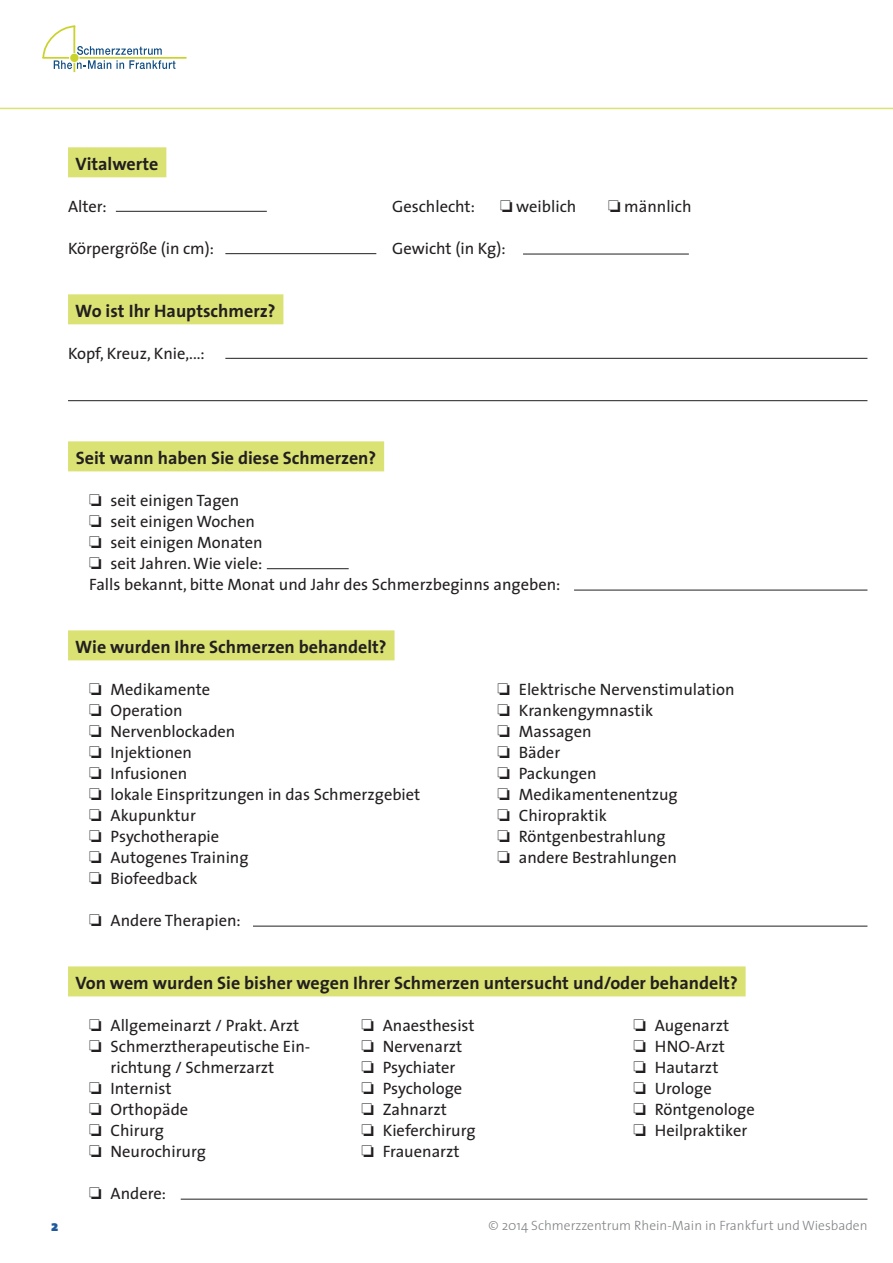
<style>
.page{position:relative;width:893px;height:1263px;background:#fff}
.page>*{position:absolute;margin:0;border:0;box-sizing:border-box;transform-origin:0 0}
.t1{font:700 18px "The Sans";color:#231f20}
.t2{font:16.5px/21px "The Sans";color:#231f20}
.t3{font:900 15px "The Sans";color:#1e599b}
.t4{font:300 13.5px "The Sans";color:#808285}
</style>
<div class="page">
<hr style="left:79px;top:57px;width:108px;height:2px;background:#cad22c">
<svg style="left:43px;top:26px;width:132px;height:46px"></svg>
<hr style="left:0;top:108px;width:893px;height:1px;background:#dae274">
<div style="left:68px;top:147px;width:98px;height:30px;background:#dae274"></div>
<div style="left:68px;top:294px;width:215px;height:30px;background:#dae274"></div>
<div style="left:68px;top:441px;width:316px;height:30px;background:#dae274"></div>
<div style="left:68px;top:630px;width:327px;height:30px;background:#dae274"></div>
<div style="left:68px;top:966px;width:678px;height:30px;background:#dae274"></div>
<hr style="left:116px;top:211px;width:151px;height:1px;background:#231f20">
<hr style="left:225px;top:253px;width:151px;height:1px;background:#231f20">
<hr style="left:523px;top:254px;width:166px;height:1px;background:#231f20">
<hr style="left:225px;top:358px;width:642px;height:1px;background:#231f20">
<hr style="left:68px;top:400px;width:799px;height:1px;background:#231f20">
<hr style="left:574px;top:590px;width:293px;height:1px;background:#231f20">
<hr style="left:253px;top:926px;width:614px;height:1px;background:#231f20">
<hr style="left:181px;top:1199px;width:686px;height:1px;background:#231f20">
<hr style="left:267px;top:568px;width:82px;height:1px;background:#231f20">
<p class="t1" style="left:76px;top:149px;width:84px">Vitalwerte</p>
<p class="t2" style="left:68px;top:195px;width:40px">Alter:</p>
<p class="t2" style="left:392px;top:195px;width:84px">Geschlecht:</p>
<p class="t2" style="left:500px;top:195px;width:78px">□ weiblich</p>
<p class="t2" style="left:608px;top:195px;width:85px">□ männlich</p>
<p class="t2" style="left:68px;top:237px;width:148px">Körpergröße (in cm):</p>
<p class="t2" style="left:392px;top:237px;width:115px">Gewicht (in Kg):</p>
<p class="t1" style="left:75px;top:296px;width:202px">Wo ist Ihr Hauptschmerz?</p>
<p class="t2" style="left:68px;top:342px;width:138px">Kopf, Kreuz, Knie,...:</p>
<p class="t1" style="left:76px;top:443px;width:302px">Seit wann haben Sie diese Schmerzen?</p>
<p class="t2" style="left:89px;top:489px;width:473px">❏ seit einigen Tagen<br>❏ seit einigen Wochen<br>❏ seit einigen Monaten<br>❏ seit Jahren. Wie viele:<br>Falls bekannt, bitte Monat und Jahr des Schmerzbeginns angeben:</p>
<p class="t1" style="left:75px;top:632px;width:313px">Wie wurden Ihre Schmerzen behandelt?</p>
<p class="t2" style="left:89px;top:678px;width:333px">❏ Medikamente<br>❏ Operation<br>❏ Nervenblockaden<br>❏ Injektionen<br>❏ Infusionen<br>❏ lokale Einspritzungen in das Schmerzgebiet ❏ Akupunktur<br>❏ Psychotherapie<br>❏ Autogenes Training<br>❏ Biofeedback</p>
<p class="t2" style="left:497px;top:678px;width:238px">❏ Elektrische Nervenstimulation ❏ Krankengymnastik<br>❏ Massagen<br>❏ Bäder<br>❏ Packungen<br>❏ Medikamentenentzug<br>❏ Chiropraktik<br>❏ Röntgenbestrahlung<br>❏ andere Bestrahlungen</p>
<p class="t2" style="left:89px;top:909px;width:153px">❏ Andere Therapien:</p>
<p class="t1" style="left:76px;top:968px;width:664px">Von wem wurden Sie bisher wegen Ihrer Schmerzen untersucht und/oder behandelt?</p>
<p class="t2" style="left:89px;top:1014px;width:212px">❏ Allgemeinarzt / Prakt. Arzt</p>
<p class="t2" style="left:89px;top:1035px;width:223px">❏ Schmerztherapeutische Ein-</p>
<p class="t2" style="left:111px;top:1056px;width:165px">richtung / Schmerzarzt</p>
<p class="t2" style="left:89px;top:1077px;width:84px">❏ Internist</p>
<p class="t2" style="left:89px;top:1098px;width:100px">❏ Orthopäde</p>
<p class="t2" style="left:89px;top:1119px;width:76px">❏ Chirurg</p>
<p class="t2" style="left:89px;top:1140px;width:118px">❏ Neurochirurg</p>
<p class="t2" style="left:361px;top:1014px;width:116px">❏ Anaesthesist ❏ Nervenarzt ❏ Psychiater<br>❏ Psychologe ❏ Zahnarzt<br>❏ Kieferchirurg ❏ Frauenarzt</p>
<p class="t2" style="left:634px;top:1014px;width:123px">❏ Augenarzt<br>❏ HNO-Arzt<br>❏ Hautarzt<br>❏ Urologe<br>❏ Röntgenologe ❏ Heilpraktiker</p>
<p class="t2" style="left:89px;top:1182px;width:78px">❏ Andere:</p>
<p class="t3" style="left:51px;top:1213px;width:9px">2</p>
<p class="t4" style="left:489px;top:1214px;width:380px">© 2014 Schmerzzentrum Rhein-Main in Frankfurt und Wiesbaden</p>
</div>
